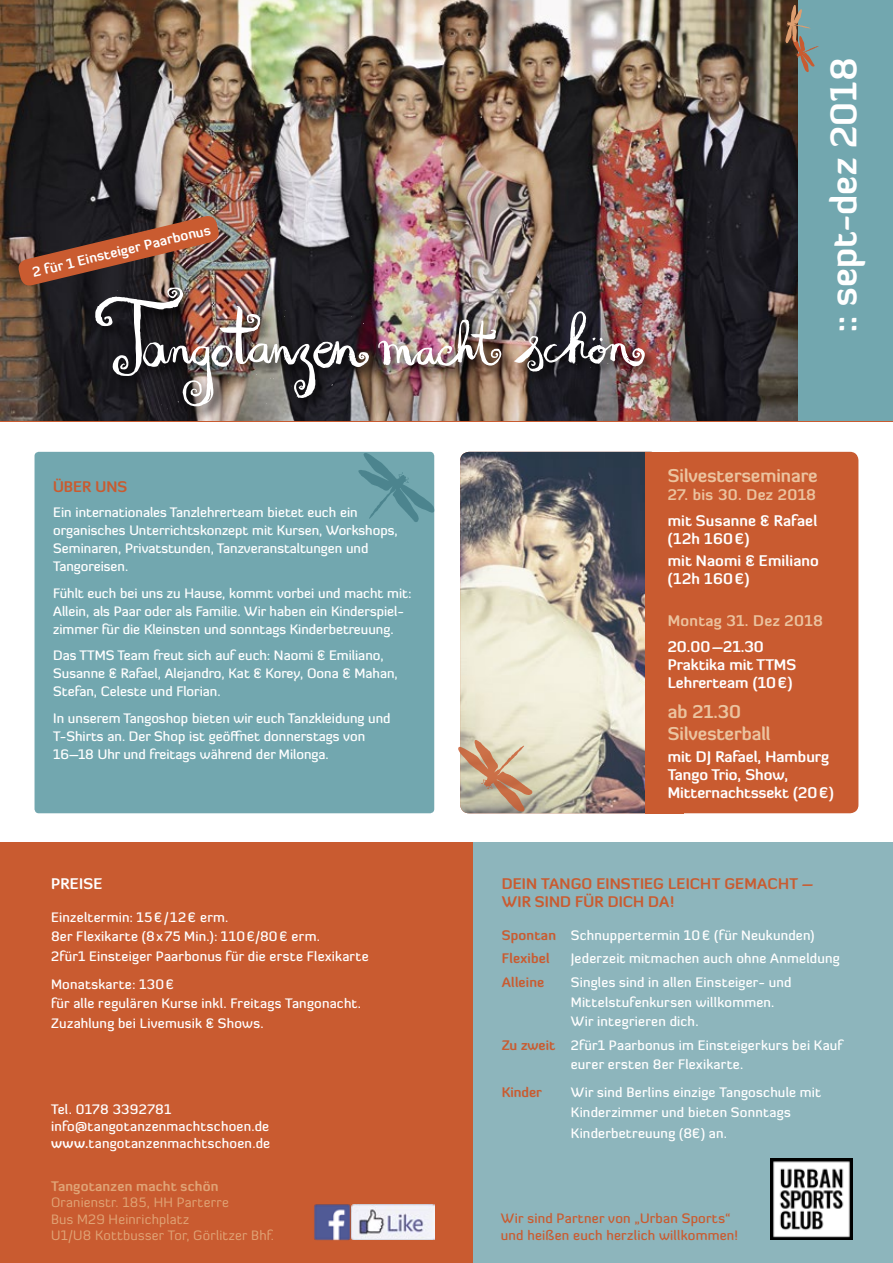
<style>
.page{position:relative;width:893px;height:1263px;background:#fff}
.page>*{position:absolute;margin:0;border:0;box-sizing:border-box;transform-origin:0 0}
.t1{font:700 36px "Diavlo";color:#fff}
.t2{font:700 18px/21.6px "Diavlo";color:#ebc39f}
.t3{font:700 15px/18px "Diavlo";color:#fff}
.t4{font:700 15px/18px "Diavlo";letter-spacing:.005em;color:#c95b30}
.t5{font:700 15px "Diavlo";letter-spacing:.02em;color:#ebc39f}
.t6{font:500 13.5px/18px "Diavlo";letter-spacing:.01em;color:#fff}
.t7{font:13.5px/16.2px "Diavlo";letter-spacing:.015em;color:#e0a476}
.t8{font:500 13.5px/17.2px "Diavlo";letter-spacing:.015em;color:#c95b30}
.t9{font:700 13.5px "Diavlo";color:#fff}
.t10{font:700 13.5px "Diavlo";letter-spacing:.015em;color:#e0a476}
.t11{font:700 13.5px "Diavlo";letter-spacing:.01em;color:#c95b30}
.s1{font-weight:700}
.s2{font-weight:700;color:#c95b30}
</style>
<div class="page">
<img style="left:0;top:0;width:798px;height:421px">
<div style="left:798px;top:0;width:95px;height:421px;background:#72a7af"></div>
<div style="left:94px;top:286px;width:564px;height:134px;background:#000;opacity:.75"></div>
<img style="left:513px;top:310px;width:132px;height:62px">
<img style="left:376px;top:313px;width:126px;height:53px">
<img style="left:17px;top:214px;width:352px;height:196px">
<img style="left:460px;top:452px;width:185px;height:361px">
<div style="left:645px;top:452px;width:38px;height:361px;background:#c95b30"></div>
<div style="left:672px;top:452px;width:186px;height:361px;background:#c95b30;border-radius:9px"></div>
<div style="left:35px;top:452px;width:399px;height:361px;background:#72a7af;border-radius:4px"></div>
<div style="left:0;top:842px;width:473px;height:421px;background:#c95b30"></div>
<div style="left:473px;top:842px;width:420px;height:421px;background:#8db5bc"></div>
<img style="left:314px;top:1204px;width:39px;height:37px">
<img style="left:351px;top:1204px;width:84px;height:35px">
<svg style="left:358px;top:452px;width:77px;height:70px"></svg>
<svg style="left:785px;top:5px;width:34px;height:67px"></svg>
<img style="left:771px;top:1158px;width:81px;height:82px">
<svg style="left:458px;top:740px;width:74px;height:72px;background:#c8ac90"></svg>
<p class="t9" style="left:31px;top:263px;width:184px;rotate:-13deg">2 für 1 Einsteiger Paarbonus</p>
<p class="t4" style="left:53px;top:477px;width:76px">ÜBER UNS</p>
<p class="t6" style="left:53px;top:503px;width:346px">Ein internationales Tanzlehrerteam bietet euch ein organisches Unterrichtskonzept mit Kursen, Workshops, Seminaren, Privatstunden, Tanzveranstaltungen und Tangoreisen.</p>
<p class="t6" style="left:53px;top:584px;width:359px">Fühlt euch bei uns zu Hause, kommt vorbei und macht mit:<br>Allein, als Paar oder als Familie. Wir haben ein Kinderspiel&shy;zimmer für die Kleinsten und sonntags Kinderbetreuung.</p>
<p class="t6" style="left:53px;top:646px;width:346px">Das TTMS Team freut sich auf euch: Naomi &amp; Emiliano,<br>Susanne &amp; Rafael, Alejandro, Kat &amp; Korey, Oona &amp; Mahan,<br>Stefan, Celeste und Florian.</p>
<p class="t6" style="left:53px;top:709px;width:339px">In unserem Tangoshop bieten wir euch Tanzkleidung und<br>T-Shirts an. Der Shop ist geöffnet donnerstags von<br>16–18 Uhr und freitags während der Milonga.</p>
<p class="t3" style="left:51px;top:875px;width:53px">PREISE</p>
<p class="t6" style="left:51px;top:907px;width:319px;line-height:19.5px">Einzeltermin: 15€/12€ erm.<br>8er Flexikarte (8x75 Min.): 110€/80€ erm.<br>2für1 Einsteiger Paarbonus für die erste Flexikarte</p>
<p class="t6" style="left:51px;top:974px;width:312px;line-height:19.5px">Monatskarte: 130€<br>für alle regulären Kurse inkl. Freitags Tangonacht.<br>Zuzahlung bei Livemusik &amp; Shows.</p>
<p class="t6" style="left:51px;top:1100px;width:221px;line-height:17.2px">Tel. 0178 3392781 info@tangotanzenmachtschoen.de <span class="s1">www.</span>tangotanzenmachtschoen.de</p>
<p class="t10" style="left:51px;top:1178px;width:169px">Tangotanzen macht schön</p>
<p class="t7" style="left:51px;top:1194px;width:224px">Oranienstr. 185, HH Parterre<br>Bus M29 Heinrichplatz<br>U1/U8 Kottbusser Tor, Görlitzer Bhf.</p>
<h1 class="t1" style="left:821px;top:333px;width:277px;rotate:-90deg">:: sept-dez 2018</h1>
<h2 class="t2" style="left:668px;top:464px;width:151px">Silvesterseminare</h2>
<p class="t5" style="left:668px;top:485px;width:150px">27. bis 30. Dez 2018</p>
<p class="t3" style="left:668px;top:511px;width:151px">mit Susanne &amp; Rafael (12h 160€)</p>
<p class="t3" style="left:668px;top:552px;width:153px">mit Naomi &amp; Emiliano (12h 160€)</p>
<p class="t5" style="left:668px;top:611px;width:157px">Montag 31. Dez 2018</p>
<p class="t3" style="left:668px;top:637px;width:130px">20.00–21.30<br>Praktika mit TTMS<br>Lehrerteam (10€)</p>
<h2 class="t2" style="left:668px;top:701px;width:104px">ab 21.30<br>Silvesterball</h2>
<p class="t3" style="left:668px;top:747px;width:168px">mit DJ Rafael, Hamburg<br>Tango Trio, Show,<br>Mitternachtssekt (20€)</p>
<p class="t4" style="left:502px;top:875px;width:313px">DEIN TANGO EINSTIEG LEICHT GEMACHT –<br>WIR SIND FÜR DICH DA!</p>
<p class="t6" style="left:502px;top:923px;width:314px;line-height:23.7px"><span class="s2">Spontan</span> Schnuppertermin 10€ (für Neukunden)<br><span class="s2">Flexibel</span></p>
<p class="t6" style="left:571px;top:949px;width:270px">Jederzeit mitmachen auch ohne Anmeldung</p>
<p class="t11" style="left:502px;top:974px;width:44px">Alleine</p>
<p class="t6" style="left:571px;top:972px;width:222px;line-height:19.5px">Singles sind in allen Einsteiger- und<br>Mittelstufenkursen willkommen.<br>Wir integrieren dich.</p>
<p class="t6" style="left:571px;top:1035px;width:273px;line-height:19.5px;text-indent:-69px"><span class="s2">Zu zweit</span> 2für1 Paarbonus im Einsteigerkurs bei Kauf eurer ersten 8er Flexikarte.</p>
<p class="t11" style="left:502px;top:1084px;width:42px">Kinder</p>
<p class="t6" style="left:571px;top:1083px;width:252px;line-height:19.5px">Wir sind Berlins einzige Tangoschule mit<br>Kinderzimmer und bieten Sonntags</p>
<p class="t6" style="left:571px;top:1124px;width:158px">Kinderbetreuung (8€) an.</p>
<p class="t8" style="left:501px;top:1209px;width:239px">Wir sind Partner von „Urban Sports“ und heißen euch herzlich willkommen!</p>
</div>
